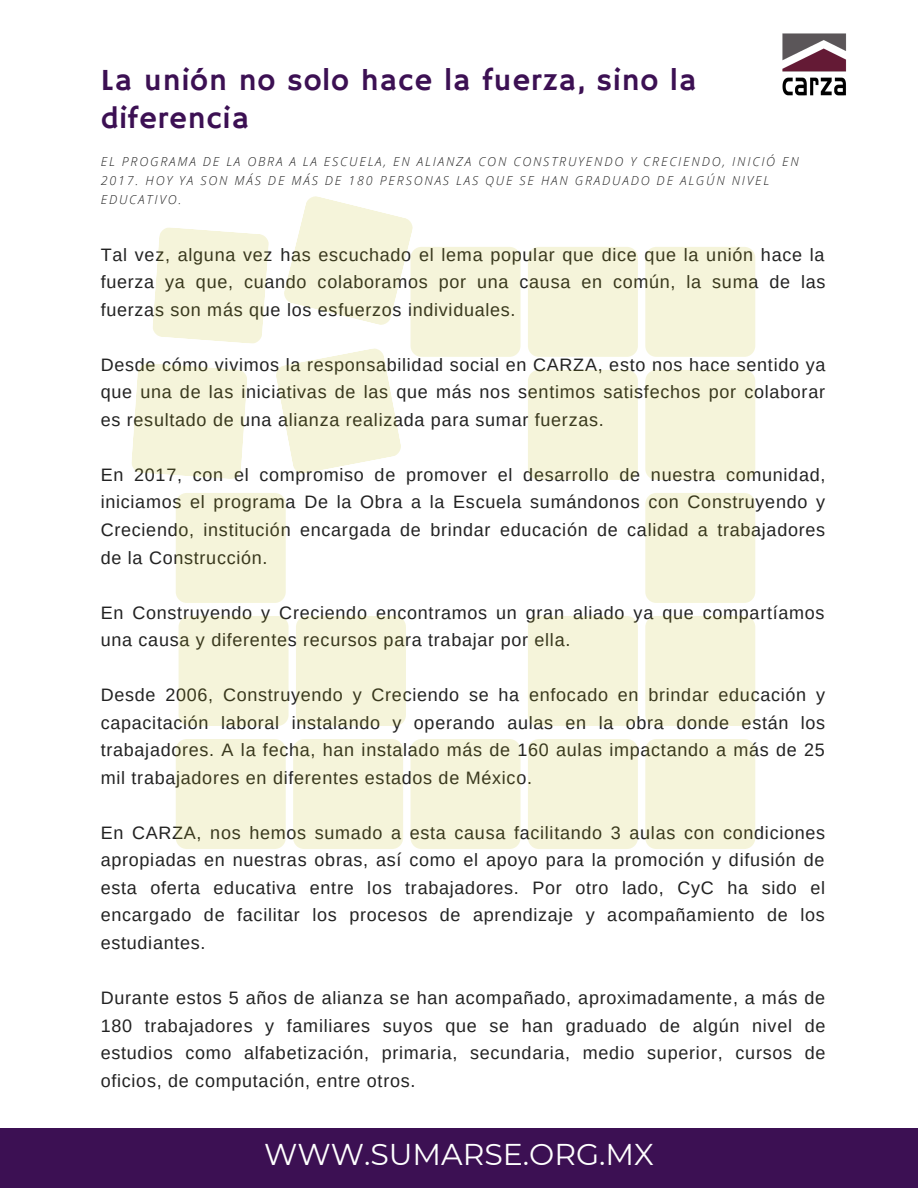
<style>
.page{position:relative;width:918px;height:1188px;background:#fff}
.page>*{position:absolute;margin:0;border:0;box-sizing:border-box;transform-origin:0 0}
.t1{font:30.6px/37px "Hammersmith One";letter-spacing:.03em;color:#3c1053}
.t2{font:30px "Montserrat";color:#fff}
.t3{font:18px/27.6px "Arimo";letter-spacing:.04em;color:#222;text-align:justify}
.t4{font:italic 300 12.45px/19px "Open Sans";letter-spacing:.15em;color:#222}
</style>
<div class="page">
<div style="left:0;top:1129px;width:918px;height:59px;background:#3c1053"></div>
<img style="left:782px;top:33px;width:65px;height:63px">
<div style="left:176px;top:739px;width:110px;height:110px;background:#f5f4da;border-radius:11px"></div>
<div style="left:293px;top:739px;width:110px;height:110px;background:#f5f4da;border-radius:11px"></div>
<div style="left:411px;top:739px;width:110px;height:110px;background:#f5f4da;border-radius:11px"></div>
<div style="left:528px;top:739px;width:110px;height:110px;background:#f5f4da;border-radius:11px"></div>
<div style="left:645px;top:739px;width:110px;height:110px;background:#f5f4da;border-radius:11px"></div>
<div style="left:645px;top:616px;width:110px;height:110px;background:#f5f4da;border-radius:11px"></div>
<div style="left:296px;top:616px;width:110px;height:110px;background:#f5f4da;border-radius:11px"></div>
<div style="left:528px;top:616px;width:110px;height:110px;background:#f5f4da;border-radius:11px"></div>
<div style="left:179px;top:616px;width:110px;height:110px;background:#f5f4da;border-radius:11px"></div>
<div style="left:645px;top:493px;width:110px;height:110px;background:#f5f4da;border-radius:11px"></div>
<div style="left:645px;top:370px;width:110px;height:110px;background:#f5f4da;border-radius:11px"></div>
<div style="left:645px;top:247px;width:110px;height:110px;background:#f5f4da;border-radius:11px"></div>
<div style="left:528px;top:370px;width:110px;height:110px;background:#f5f4da;border-radius:11px"></div>
<div style="left:528px;top:247px;width:110px;height:110px;background:#f5f4da;border-radius:11px"></div>
<div style="left:411px;top:247px;width:110px;height:110px;background:#f5f4da;border-radius:11px"></div>
<div style="left:176px;top:493px;width:110px;height:110px;background:#f5f4da;border-radius:11px"></div>
<svg style="left:132px;top:196px;width:283px;height:283px"></svg>
<h1 class="t1" style="left:101px;top:64px;width:597px">La unión no solo hace la fuerza, sino la diferencia</h1>
<p class="t4" style="left:101px;top:152px;width:700px">EL PROGRAMA DE LA OBRA A LA ESCUELA, EN ALIANZA CON CONSTRUYENDO Y CRECIENDO, INICIÓ EN<br>2017. HOY YA SON MÁS DE MÁS DE 180 PERSONAS LAS QUE SE HAN GRADUADO DE ALGÚN NIVEL<br>EDUCATIVO.</p>
<p class="t3" style="left:101px;top:241px;width:726px">Tal vez, alguna vez has escuchado el lema popular que dice que la unión hace la fuerza ya que, cuando colaboramos por una causa en común, la suma de las fuerzas son más que los esfuerzos individuales.</p>
<p class="t3" style="left:101px;top:351px;width:726px">Desde cómo vivimos la responsabilidad social en CARZA, esto nos hace sentido ya que una de las iniciativas de las que más nos sentimos satisfechos por colaborar es resultado de una alianza realizada para sumar fuerzas.</p>
<p class="t3" style="left:101px;top:461px;width:726px">En 2017, con el compromiso de promover el desarrollo de nuestra comunidad, iniciamos el programa De la Obra a la Escuela sumándonos con Construyendo y Creciendo, institución encargada de brindar educación de calidad a trabajadores de la Construcción.</p>
<p class="t3" style="left:101px;top:599px;width:725px">En Construyendo y Creciendo encontramos un gran aliado ya que compartíamos una causa y diferentes recursos para trabajar por ella.</p>
<p class="t3" style="left:101px;top:681px;width:726px">Desde 2006, Construyendo y Creciendo se ha enfocado en brindar educación y capacitación laboral instalando y operando aulas en la obra donde están los trabajadores. A la fecha, han instalado más de 160 aulas impactando a más de 25 mil trabajadores en diferentes estados de México.</p>
<p class="t3" style="left:101px;top:819px;width:726px">En CARZA, nos hemos sumado a esta causa facilitando 3 aulas con condiciones apropiadas en nuestras obras, así como el apoyo para la promoción y difusión de esta oferta educativa entre los trabajadores. Por otro lado, CyC ha sido el encargado de facilitar los procesos de aprendizaje y acompañamiento de los estudiantes.</p>
<p class="t3" style="left:101px;top:984px;width:726px">Durante estos 5 años de alianza se han acompañado, aproximadamente, a más de 180 trabajadores y familiares suyos que se han graduado de algún nivel de estudios como alfabetización, primaria, secundaria, medio superior, cursos de oficios, de computación, entre otros.</p>
<h2 class="t2" style="left:264px;top:1136px;width:391px">WWW.SUMARSE.ORG.MX</h2>
</div>
